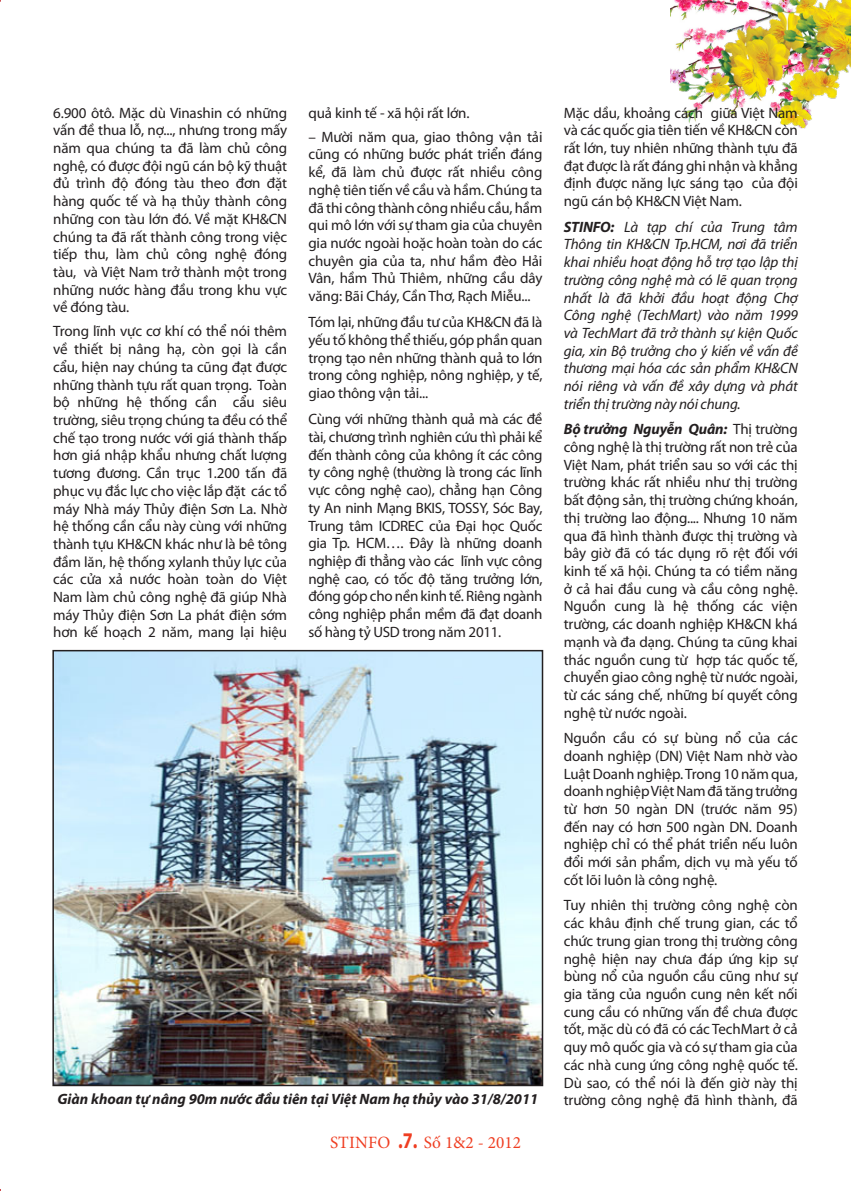
<style>
.page{position:relative;width:851px;height:1191px;background:#fff}
.page>*{position:absolute;margin:0;border:0;box-sizing:border-box;transform-origin:0 0}
.t1{font:17.25px "Minion Pro";letter-spacing:.01em;color:#ef3e22}
.t2{font:15px/17.7px "Myriad Pro";letter-spacing:-.01em;color:#231f20;text-align:justify}
.t3{font:italic 15px/17.7px "Myriad Pro";letter-spacing:-.01em;color:#231f20;text-align:justify}
.Chuthichhing_9_5{font:italic 700 15px "Myriad Pro";color:#231f20}
.s1{font-weight:700}
.s2{font-weight:700;font-style:italic}
.s3{font-family:"Myriad Pro";font-weight:700;font-size:22.5px}
</style>
<div class="page">
<img style="left:670px;top:0;width:136px;height:129px">
<img style="left:676px;top:0;width:174px;height:127px">
<img style="left:55px;top:653px;width:485px;height:430px">
<div style="left:52px;top:650px;width:491px;height:436px;border:2px solid #231f20"></div>
<p class="t2" style="left:308px;top:103px;width:162px">quả kinh tế - xã hội rất lớn.</p>
<p class="t2" style="left:308px;top:128px;width:235px">– Mười năm qua, giao thông vận tải cũng có những bước phát triển đáng kể, đã làm chủ được rất nhiều công nghệ tiên tiến về cầu và hầm. Chúng ta đã thi công thành công nhiều cầu, hầm qui mô lớn với sự tham gia của chuyên gia nước ngoài hoặc hoàn toàn do các chuyên gia của ta, như hầm đèo Hải Vân, hầm Thủ Thiêm, những cầu dây văng: Bãi Cháy, Cần Thơ, Rạch Miễu...</p>
<p class="t2" style="left:308px;top:313px;width:235px">Tóm lại, những đầu tư của KH&amp;CN đã là yếu tố không thể thiếu, góp phần quan trọng tạo nên những thành quả to lớn trong công nghiệp, nông nghiệp, y tế, giao thông vận tải...</p>
<p class="t2" style="left:308px;top:410px;width:235px">Cùng với những thành quả mà các đề tài, chương trình nghiên cứu thì phải kể đến thành công của không ít các công ty công nghệ (thường là trong các lĩnh vực công nghệ cao), chẳng hạn Công ty An ninh Mạng BKIS, TOSSY, Sóc Bay, Trung tâm ICDREC của Đại học Quốc gia Tp. HCM…. Đây là những doanh nghiệp đi thẳng vào các lĩnh vực công nghệ cao, có tốc độ tăng trưởng lớn, đóng góp cho nền kinh tế. Riêng ngành công nghiệp phần mềm đã đạt doanh số hàng tỷ USD trong năm 2011.</p>
<p class="t2" style="left:563px;top:103px;width:235px">Mặc dầu, khoảng cách giữa Việt Nam và các quốc gia tiên tiến về KH&amp;CN còn rất lớn, tuy nhiên những thành tựu đã đạt được là rất đáng ghi nhận và khẳng định được năng lực sáng tạo của đội ngũ cán bộ KH&amp;CN Việt Nam.</p>
<p class="t3" style="left:563px;top:217px;width:235px"><span class="s1">STINFO:</span> Là tạp chí của Trung tâm Thông tin KH&amp;CN Tp.HCM, nơi đã triển khai nhiều hoạt động hỗ trợ tạo lập thị trường công nghệ mà có lẽ quan trọng nhất là đã khởi đầu hoạt động Chợ Công nghệ (TechMart) vào năm 1999 và TechMart đã trở thành sự kiện Quốc gia, xin Bộ trưởng cho ý kiến về vấn đề thương mại hóa các sản phẩm KH&amp;CN nói riêng và vấn đề xây dựng và phát triển thị trường này nói chung.</p>
<p class="t2" style="left:563px;top:420px;width:235px"><span class="s2">Bộ trưởng Nguyễn Quân:</span> Thị trường công nghệ là thị trường rất non trẻ của Việt Nam, phát triển sau so với các thị trường khác rất nhiều như thị trường bất động sản, thị trường chứng khoán, thị trường lao động.... Nhưng 10 năm qua đã hình thành được thị trường và bây giờ đã có tác dụng rõ rệt đối với kinh tế xã hội. Chúng ta có tiềm năng ở cả hai đầu cung và cầu công nghệ.<br>Nguồn cung là hệ thống các viện trường, các doanh nghiệp KH&amp;CN khá mạnh và đa dạng. Chúng ta cũng khai thác nguồn cung từ hợp tác quốc tế, chuyển giao công nghệ từ nước ngoài, từ các sáng chế, những bí quyết công nghệ từ nước ngoài.</p>
<p class="t2" style="left:563px;top:729px;width:235px">Nguồn cầu có sự bùng nổ của các doanh nghiệp (DN) Việt Nam nhờ vào Luật Doanh nghiệp. Trong 10 năm qua, doanh nghiệp Việt Nam đã tăng trưởng từ hơn 50 ngàn DN (trước năm 95) đến nay có hơn 500 ngàn DN. Doanh nghiệp chỉ có thể phát triển nếu luôn đổi mới sản phẩm, dịch vụ mà yếu tố cốt lõi luôn là công nghệ.</p>
<p class="t2" style="left:563px;top:896px;width:235px">Tuy nhiên thị trường công nghệ còn các khâu định chế trung gian, các tổ chức trung gian trong thị trường công nghệ hiện nay chưa đáp ứng kịp sự bùng nổ của nguồn cầu cũng như sự gia tăng của nguồn cung nên kết nối cung cầu có những vấn đề chưa được tốt, mặc dù có đã có các TechMart ở cả quy mô quốc gia và có sự tham gia của các nhà cung ứng công nghệ quốc tế.<br>Dù sao, có thể nói là đến giờ này thị</p>
<p class="t2" style="left:53px;top:103px;width:235px">6.900 ôtô. Mặc dù Vinashin có những vấn đề thua lỗ, nợ..., nhưng trong mấy năm qua chúng ta đã làm chủ công nghệ, có được đội ngũ cán bộ kỹ thuật đủ trình độ đóng tàu theo đơn đặt hàng quốc tế và hạ thủy thành công những con tàu lớn đó. Về mặt KH&amp;CN chúng ta đã rất thành công trong việc tiếp thu, làm chủ công nghệ đóng tàu, và Việt Nam trở thành một trong những nước hàng đầu trong khu vực về đóng tàu.</p>
<p class="t2" style="left:53px;top:322px;width:235px">Trong lĩnh vực cơ khí có thể nói thêm về thiết bị nâng hạ, còn gọi là cần cẩu, hiện nay chúng ta cũng đạt được những thành tựu rất quan trọng. Toàn bộ những hệ thống cần cẩu siêu trường, siêu trọng chúng ta đều có thể chế tạo trong nước với giá thành thấp hơn giá nhập khẩu nhưng chất lượng tương đương. Cần trục 1.200 tấn đã phục vụ đắc lực cho việc lắp đặt các tổ máy Nhà máy Thủy điện Sơn La. Nhờ hệ thống cần cẩu này cùng với những thành tựu KH&amp;CN khác như là bê tông đầm lăn, hệ thống xylanh thủy lực của các cửa xả nước hoàn toàn do Việt Nam làm chủ công nghệ đã giúp Nhà máy Thủy điện Sơn La phát điện sớm hơn kế hoạch 2 năm, mang lại hiệu</p>
<p class="Chuthichhing_9_5" style="left:57px;top:1089px;width:482px">Giàn khoan tự nâng 90m nước đầu tiên tại Việt Nam hạ thủy vào 31/8/2011</p>
<p class="t2" style="left:563px;top:1091px;width:235px">trường công nghệ đã hình thành, đã</p>
<p class="t1" style="left:330px;top:1131px;width:192px">STinfo <span class="s3">.7.</span> Số 1&amp;2 - 2012</p>
</div>
